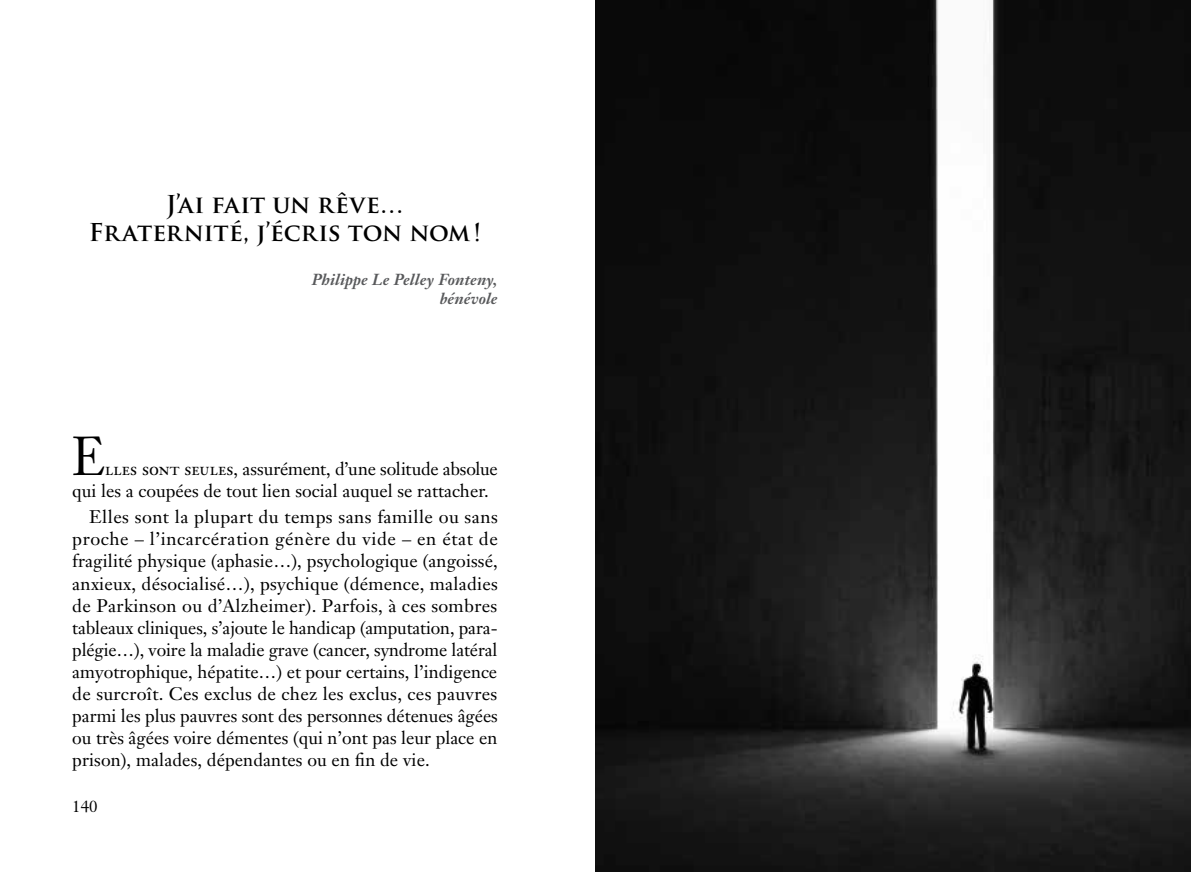
<style>
.page{position:relative;width:1191px;height:872px;background:#fff}
.page>*{position:absolute;margin:0;border:0;box-sizing:border-box;transform-origin:0 0}
.t1{font:54px "Janson Text";color:#000;scale:.89 1}
.t2{font:700 24px/28px "Trajan Pro";letter-spacing:-.005em;color:#000;text-align:center}
.t3{font:18px/22px "Janson Text";color:#000}
.t4{font:16.2px "Janson Text";color:#000}
.t5{font:15.75px/19px "Janson Text Bold Italic Os F";letter-spacing:.005em;color:#58595b;text-align:right}
.s1{font-family:"Janson Text Roman SC"}
</style>
<div class="page">
<img style="left:595px;top:0;width:596px;height:872px">
<h2 class="t2" style="left:89px;top:190px;width:394px">J’ai fait un rêve…<br>Fraternité, j’écris ton nom!</h2>
<p class="t5" style="left:312px;top:270px;width:187px">Philippe Le Pelley Fonteny, bénévole</p>
<h1 class="t1" style="left:72px;top:422px;width:39px">E</h1>
<p class="t3" style="left:72px;top:458px;width:427px;text-indent:33px"><span class="s1">lles sont seules,</span> assurément<span class="s1">,</span> d’une solitude absolue qui les a coupées de tout lien social auquel se rattacher.</p>
<p class="t3" style="left:72px;top:506px;width:427px;text-align:justify;text-indent:17px">Elles sont la plupart du temps sans famille ou sans proche – l’incarcération génère du vide – en état de fragilité physique (aphasie…), psychologique (angoissé, anxieux, désocialisé…), psychique (démence, maladies de Parkinson ou d’Alzheimer). Parfois, à ces sombres tableaux cliniques, s’ajoute le handicap (amputation, para&shy;plégie…), voire la maladie grave (cancer, syndrome latéral amyotrophique, hépatite…) et pour certains, l’indigence de surcroît. Ces exclus de chez les exclus, ces pauvres parmi les plus pauvres sont des personnes détenues âgées ou très âgées voire démentes (qui n’ont pas leur place en prison), malades, dépendantes ou en fin de vie.</p>
<p class="t4" style="left:72px;top:796px;width:27px">140</p>
</div>
